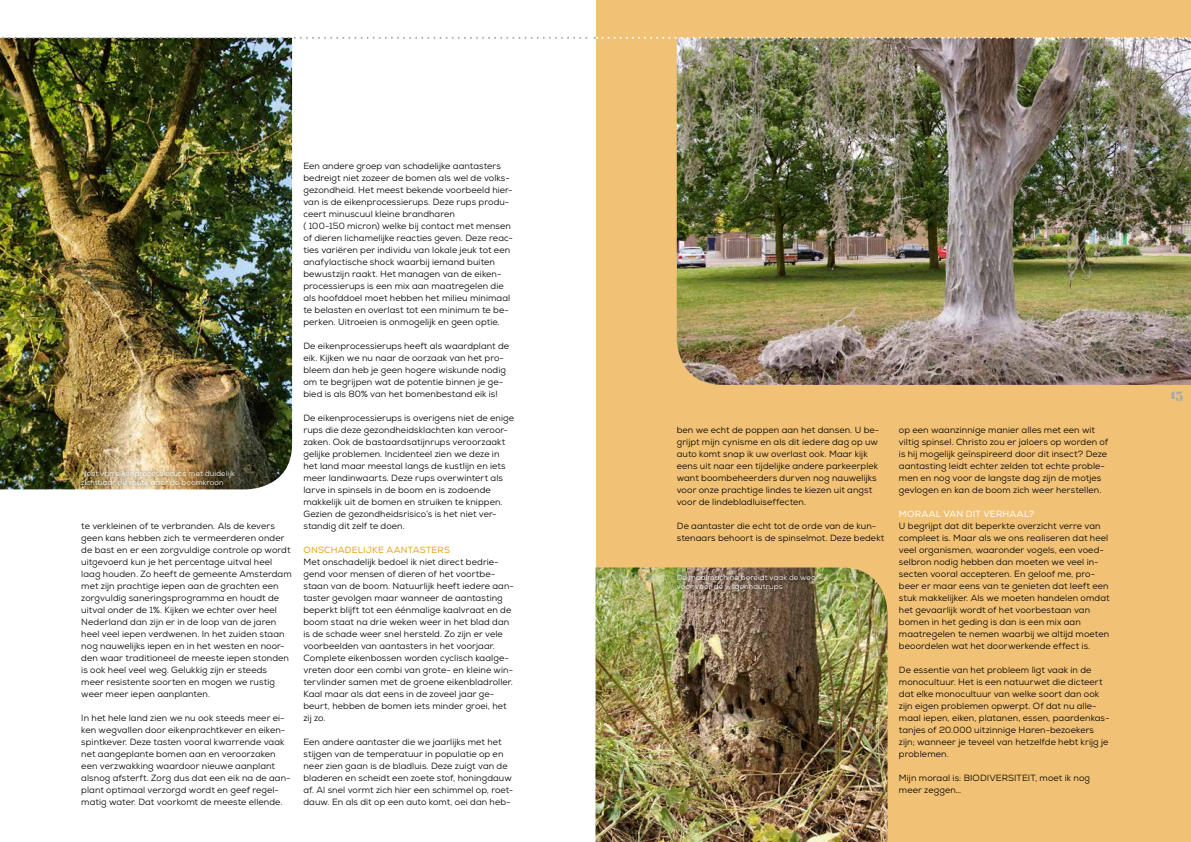
<style>
.page{position:relative;width:1191px;height:842px;background:#fff}
.page>*{position:absolute;margin:0;border:0;box-sizing:border-box;transform-origin:0 0}
.t1{font:14px "Magnel";color:#a7a9ac}
.t2{font:9px/12px "Nexa";letter-spacing:.01em;color:#000}
.t3{font:9px "Nexa";letter-spacing:.02em;color:#e8a216}
.t4{font:9px "Nexa";letter-spacing:.02em;color:#fff}
.t5{font:7.5px/9px "Nexa";letter-spacing:.015em;color:#fff}
</style>
<div class="page">
<img style="left:0;top:39px;width:292px;height:450px">
<div style="left:596px;top:0;width:595px;height:842px;background:#f1c275"></div>
<img style="left:677px;top:39px;width:514px;height:346px">
<img style="left:0;top:37px;width:1191px;height:2px">
<img style="left:595px;top:567px;width:292px;height:275px">
<div style="left:76px;top:465px;width:163px;height:25px;background:#000;opacity:.75"></div>
<div style="left:672px;top:570px;width:148px;height:26px;background:#000;opacity:.75"></div>
<p class="t5" style="left:81px;top:469px;width:155px">Nest van eikenprocessierups met duidelijk zichtbaar de route naar de boomkroon</p>
<p class="t2" style="left:81px;top:520px;width:212px">te verkleinen of te verbranden. Als de kevers geen kans hebben zich te vermeerderen onder de bast en er een zorgvuldige controle op wordt uitgevoerd kun je het percentage uitval heel laag houden. Zo heeft de gemeente Amsterdam met zijn prachtige iepen aan de grachten een zorgvuldig saneringsprogramma en houdt de uitval onder de 1%. Kijken we echter over heel Nederland dan zijn er in de loop van de jaren heel veel iepen verdwenen. In het zuiden staan nog nauwelijks iepen en in het westen en noor&shy;den waar traditioneel de meeste iepen stonden is ook heel veel weg. Gelukkig zijn er steeds meer resistente soorten en mogen we rustig weer meer iepen aanplanten.</p>
<p class="t2" style="left:81px;top:712px;width:211px">In het hele land zien we nu ook steeds meer ei&shy;ken wegvallen door eikenprachtkever en eiken&shy;spintkever. Deze tasten vooral kwarrende vaak net aangeplante bomen aan en veroorzaken een verzwakking waardoor nieuwe aanplant alsnog afsterft. Zorg dus dat een eik na de aan&shy;plant optimaal verzorgd wordt en geef regel&shy;matig water. Dat voorkomt de meeste ellende.</p>
<p class="t2" style="left:303px;top:160px;width:211px">Een andere groep van schadelijke aantasters bedreigt niet zozeer de bomen als wel de volks&shy;gezondheid. Het meest bekende voorbeeld hier&shy;van is de eikenprocessierups. Deze rups produ&shy;ceert minuscuul kleine brandharen<br>( 100-150 micron) welke bij contact met mensen of dieren lichamelijke reacties geven. Deze reac&shy;ties variëren per individu van lokale jeuk tot een anafylactische shock waarbij iemand buiten bewustzijn raakt. Het managen van de eiken&shy;processierups is een mix aan maatregelen die als hoofddoel moet hebben het milieu minimaal te belasten en overlast tot een minimum te be&shy;perken. Uitroeien is onmogelijk en geen optie.</p>
<p class="t2" style="left:303px;top:340px;width:207px">De eikenprocessierups heeft als waardplant de eik. Kijken we nu naar de oorzaak van het pro&shy;bleem dan heb je geen hogere wiskunde nodig om te begrijpen wat de potentie binnen je ge&shy;bied is als 80% van het bomenbestand eik is!</p>
<p class="t2" style="left:303px;top:412px;width:212px">De eikenprocessierups is overigens niet de enige rups die deze gezondheidsklachten kan veroor&shy;zaken. Ook de bastaardsatijnrups veroorzaakt gelijke problemen. Incidenteel zien we deze in het land maar meestal langs de kustlijn en iets meer landinwaarts. Deze rups overwintert als larve in spinsels in de boom en is zodoende makkelijk uit de bomen en struiken te knippen.<br>Gezien de gezondheidsrisico’s is het niet ver&shy;standig dit zelf te doen.</p>
<p class="t3" style="left:303px;top:544px;width:148px">ONSCHADELIJKE AANTASTERS</p>
<p class="t2" style="left:303px;top:556px;width:212px">Met onschadelijk bedoel ik niet direct bedrie&shy;gend voor mensen of dieren of het voortbe&shy;staan van de boom. Natuurlijk heeft iedere aan&shy;taster gevolgen maar wanneer de aantasting beperkt blijft tot een éénmalige kaalvraat en de boom staat na drie weken weer in het blad dan is de schade weer snel hersteld. Zo zijn er vele voorbeelden van aantasters in het voorjaar.<br>Complete eikenbossen worden cyclisch kaalge&shy;vreten door een combi van grote- en kleine win&shy;tervlinder samen met de groene eikenbladroller.<br>Kaal maar als dat eens in de zoveel jaar ge&shy;beurt, hebben de bomen iets minder groei, het zij zo.</p>
<p class="t2" style="left:303px;top:736px;width:211px">Een andere aantaster die we jaarlijks met het stijgen van de temperatuur in populatie op en neer zien gaan is de bladluis. Deze zuigt van de bladeren en scheidt een zoete stof, honingdauw af. Al snel vormt zich hier een schimmel op, roet&shy;dauw. En als dit op een auto komt, oei dan heb-</p>
<p class="t2" style="left:677px;top:424px;width:204px">ben we echt de poppen aan het dansen. U be&shy;grijpt mijn cynisme en als dit iedere dag op uw auto komt snap ik uw overlast ook. Maar kijk eens uit naar een tijdelijke andere parkeerplek want boombeheerders durven nog nauwelijks voor onze prachtige lindes te kiezen uit angst voor de lindebladluiseffecten.</p>
<p class="t2" style="left:677px;top:520px;width:209px">De aantaster die echt tot de orde van de kun&shy;stenaars behoort is de spinselmot. Deze bedekt</p>
<p class="t5" style="left:677px;top:573px;width:140px">De maaimachine bereidt vaak de weg voor voor de wilgenhoutrups</p>
<p class="t2" style="left:899px;top:424px;width:211px">op een waanzinnige manier alles met een wit viltig spinsel. Christo zou er jaloers op worden of is hij mogelijk geïnspireerd door dit insect? Deze aantasting leidt echter zelden tot echte proble&shy;men en nog voor de langste dag zijn de motjes gevlogen en kan de boom zich weer herstellen.</p>
<p class="t4" style="left:899px;top:508px;width:137px">MORAAL VAN DIT VERHAAL?</p>
<p class="t2" style="left:899px;top:520px;width:212px">U begrijpt dat dit beperkte overzicht verre van compleet is. Maar als we ons realiseren dat heel veel organismen, waaronder vogels, een voed&shy;selbron nodig hebben dan moeten we veel in&shy;secten vooral accepteren. En geloof me, pro&shy;beer er maar eens van te genieten dat leeft een stuk makkelijker. Als we moeten handelen omdat het gevaarlijk wordt of het voorbestaan van bomen in het geding is dan is een mix aan maatregelen te nemen waarbij we altijd moeten beoordelen wat het doorwerkende effect is.</p>
<p class="t2" style="left:899px;top:664px;width:212px">De essentie van het probleem ligt vaak in de monocultuur. Het is een natuurwet die dicteert dat elke monocultuur van welke soort dan ook zijn eigen problemen opwerpt. Of dat nu alle&shy;maal iepen, eiken, platanen, essen, paardenkas&shy;tanjes of 20.000 uitzinnige Haren-bezoekers zijn; wanneer je teveel van hetzelfde hebt krijg je problemen.</p>
<p class="t2" style="left:899px;top:772px;width:193px">Mijn moraal is: BIODIVERSITEIT, moet ik nog meer zeggen…</p>
<h1 class="t1" style="left:1170px;top:385px;width:14px">15</h1>
</div>
